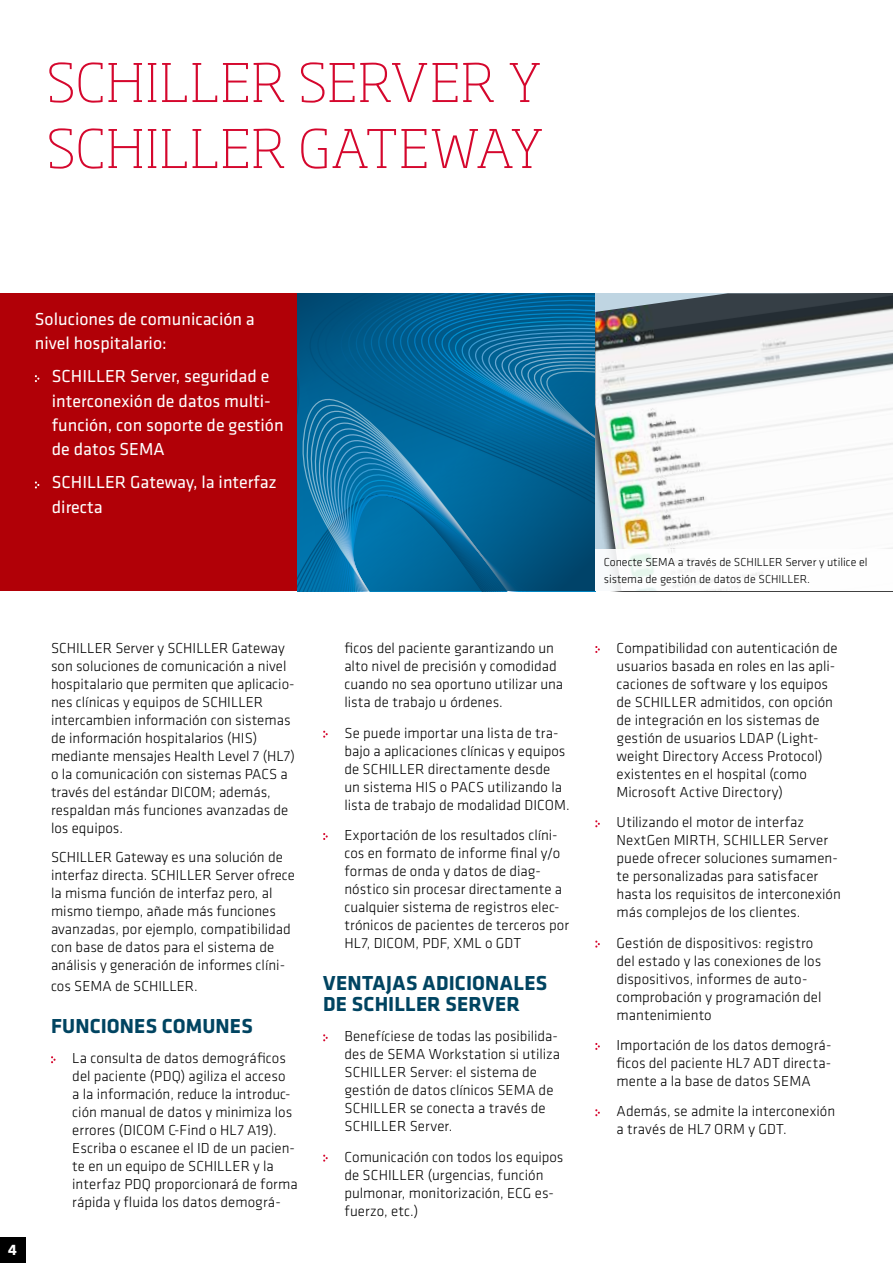
<style>
.page{position:relative;width:893px;height:1263px;background:#fff}
.page>*{position:absolute;margin:0;border:0;box-sizing:border-box;transform-origin:0 0}
.t1{font:200 52.5px/66px "Soho Pro";letter-spacing:.015em;color:#d5072d}
.t2{font:700 21px/21px "Klavika";letter-spacing:.005em;color:#004461}
.t3{font:18px/24.5px "Klavika";color:#fff}
.t4{font:700 15.75px "Klavika";color:#fff}
.t5{font:300 15px/18px "Klavika";color:#000}
.t6{font:300 12px/16.8px "Klavika";color:#000}
</style>
<div class="page">
<div style="left:0;top:1237px;width:25px;height:26px;background:#000"></div>
<div style="left:0;top:293px;width:298px;height:298px;background:#b10007"></div>
<svg style="left:298px;top:293px;width:297px;height:298px;background:#08699b"></svg>
<img style="left:595px;top:293px;width:298px;height:257px">
<svg style="left:51px;top:1056px;width:5px;height:7px"></svg>
<svg style="left:323px;top:730px;width:5px;height:8px"></svg>
<svg style="left:323px;top:833px;width:5px;height:7px"></svg>
<svg style="left:323px;top:1034px;width:5px;height:7px"></svg>
<svg style="left:323px;top:1154px;width:5px;height:8px"></svg>
<svg style="left:35px;top:375px;width:4px;height:7px"></svg>
<svg style="left:35px;top:481px;width:4px;height:8px"></svg>
<svg style="left:595px;top:646px;width:5px;height:7px"></svg>
<svg style="left:595px;top:820px;width:5px;height:7px"></svg>
<svg style="left:595px;top:940px;width:5px;height:8px"></svg>
<svg style="left:595px;top:1043px;width:5px;height:7px"></svg>
<svg style="left:595px;top:1109px;width:5px;height:7px"></svg>
<h1 class="t1" style="left:47px;top:45px;width:498px">SCHILLER SERVER Y<br>SCHILLER GATEWAY</h1>
<p class="t3" style="left:35px;top:306px;width:221px">Soluciones de comunicación a nivel hospitalario:</p>
<p class="t3" style="left:52px;top:363px;width:233px">SCHILLER Server, seguridad e interconexión de datos multi&shy;función, con soporte de gestión de datos SEMA</p>
<p class="t3" style="left:52px;top:470px;width:226px">SCHILLER Gateway, la interfaz directa</p>
<p class="t4" style="left:8px;top:1239px;width:10px">4</p>
<p class="t5" style="left:51px;top:639px;width:246px">SCHILLER Server y SCHILLER Gateway son soluciones de comunicación a nivel hospitalario que permiten que aplicacio&shy;nes clínicas y equipos de SCHILLER intercambien información con sistemas de información hospitalarios (HIS) mediante mensajes Health Level 7 (HL7) o la comunicación con sistemas PACS a través del estándar DICOM; además, respaldan más funciones avanzadas de los equipos.</p>
<p class="t5" style="left:51px;top:848px;width:246px">SCHILLER Gateway es una solución de interfaz directa. SCHILLER Server ofrece la misma función de interfaz pero, al mismo tiempo, añade más funciones avanzadas, por ejemplo, compatibilidad con base de datos para el sistema de análisis y generación de informes clíni-</p>
<p class="t5" style="left:51px;top:977px;width:148px">cos SEMA de SCHILLER.</p>
<h2 class="t2" style="left:51px;top:1014px;width:203px">FUNCIONES COMUNES</h2>
<p class="t5" style="left:72px;top:1049px;width:227px">La consulta de datos demográficos del paciente (PDQ) agiliza el acceso<br>a la información, reduce la introduc&shy;ción manual de datos y minimiza los errores (DICOM C-Find o HL7 A19).<br>Escriba o escanee el ID de un pacien&shy;te en un equipo de SCHILLER y la interfaz PDQ proporcionará de forma rápida y fluida los datos demográ-</p>
<p class="t5" style="left:344px;top:639px;width:220px">ficos del paciente garantizando un alto nivel de precisión y comodidad cuando no sea oportuno utilizar una lista de trabajo u órdenes.</p>
<p class="t5" style="left:344px;top:723px;width:227px">Se puede importar una lista de tra&shy;bajo a aplicaciones clínicas y equipos de SCHILLER directamente desde<br>un sistema HIS o PACS utilizando la lista de trabajo de modalidad DICOM.</p>
<p class="t5" style="left:344px;top:826px;width:226px">Exportación de los resultados clíni&shy;cos en formato de informe final y/o formas de onda y datos de diag&shy;nóstico sin procesar directamente a cualquier sistema de registros elec&shy;trónicos de pacientes de terceros por HL7, DICOM, PDF, XML o GDT</p>
<h2 class="t2" style="left:323px;top:971px;width:226px">VENTAJAS ADICIONALES<br>DE SCHILLER SERVER</h2>
<p class="t5" style="left:344px;top:1027px;width:217px">Benefíciese de todas las posibilida&shy;des de SEMA Workstation si utiliza<br>SCHILLER Server: el sistema de gestión de datos clínicos SEMA de<br>SCHILLER se conecta a través de<br>SCHILLER Server.</p>
<p class="t5" style="left:344px;top:1147px;width:221px">Comunicación con todos los equipos de SCHILLER (urgencias, función pulmonar, monitorización, ECG es&shy;fuerzo, etc.)</p>
<p class="t6" style="left:604px;top:553px;width:265px">Conecte SEMA a través de SCHILLER Server y utilice el sistema de gestión de datos de SCHILLER.</p>
<p class="t5" style="left:617px;top:639px;width:223px">Compatibilidad con autenticación de usuarios basada en roles en las apli&shy;caciones de software y los equipos de SCHILLER admitidos, con opción de integración en los sistemas de gestión de usuarios LDAP (Light&shy;weight Directory Access Protocol) existentes en el hospital (como Microsoft Active Directory)</p>
<p class="t5" style="left:617px;top:813px;width:226px">Utilizando el motor de interfaz NextGen MIRTH, SCHILLER Server puede ofrecer soluciones sumamen&shy;te personalizadas para satisfacer hasta los requisitos de interconexión más complejos de los clientes.</p>
<p class="t5" style="left:617px;top:933px;width:206px">Gestión de dispositivos: registro del estado y las conexiones de los dispositivos, informes de auto&shy;comprobación y programación del mantenimiento</p>
<p class="t5" style="left:617px;top:1036px;width:216px;text-align:justify">Importación de los datos demográ&shy;ficos del paciente HL7 ADT directa&shy;mente a la base de datos SEMA</p>
<p class="t5" style="left:617px;top:1102px;width:220px">Además, se admite la interconexión a través de HL7 ORM y GDT.</p>
</div>
